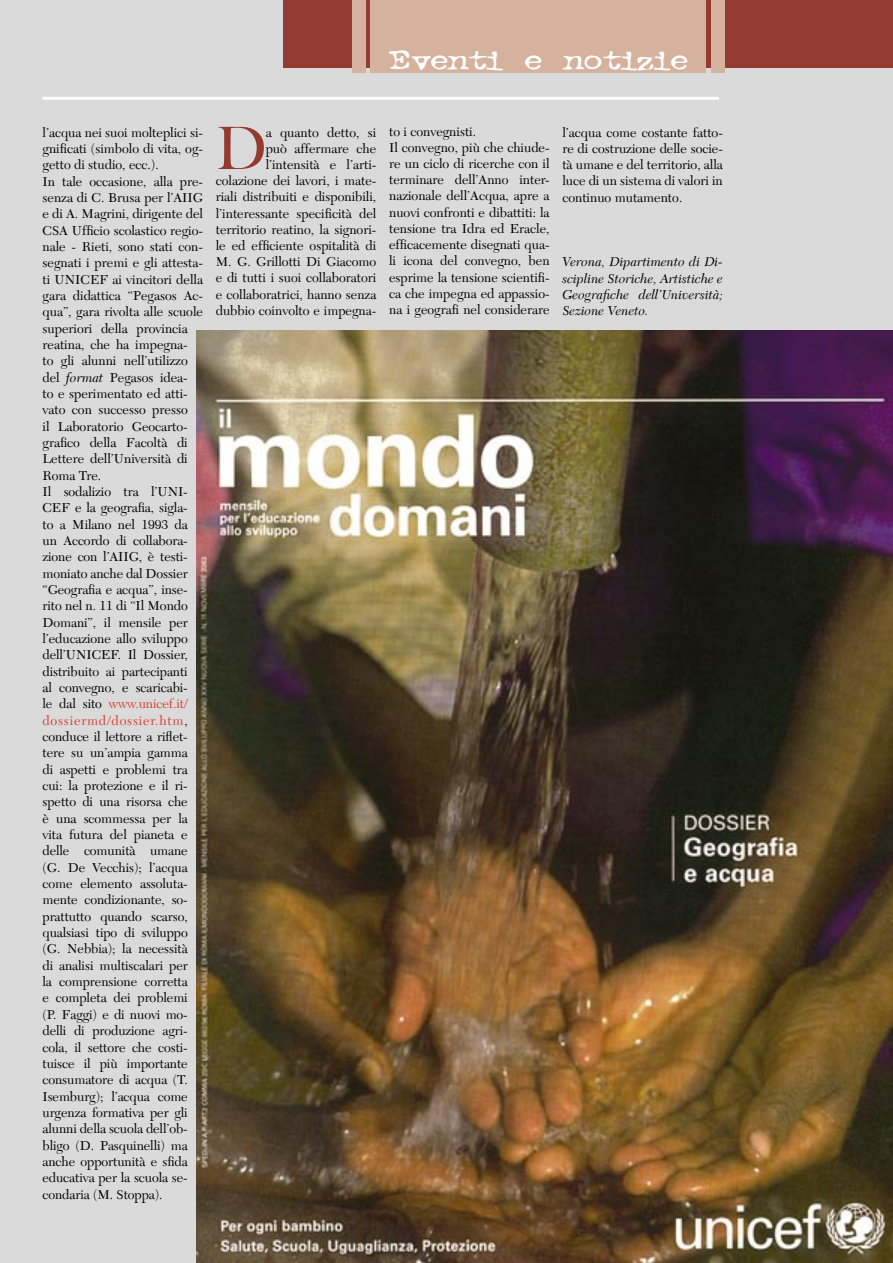
<style>
.page{position:relative;width:893px;height:1263px;background:#dadada}
.page>*{position:absolute;margin:0;border:0;box-sizing:border-box;transform-origin:0 0}
.t1{font:500 58.5px "Big Caslon";color:#943a31}
.t2{font:30px "Typewriter Oldstyle";color:#fff;scale:1.35 1}
.t3{font:13.5px/16.4px "New Caledonia";color:#000}
.t4{font:italic 13.5px/16.2px "New Caledonia";color:#000;text-align:justify}
.s1{font-style:italic}
.s2{color:#d53e2e}
</style>
<div class="page">
<div style="left:283px;top:0;width:610px;height:68px;background:#943a31"></div>
<div style="left:371px;top:0;width:335px;height:72px;background:#d5b29e"></div>
<hr style="left:43px;top:97px;width:676px;height:3px;background:#fff">
<img style="left:196px;top:330px;width:697px;height:933px">
<div style="left:352px;top:0;width:13px;height:72px;background:#d5b29e"></div>
<div style="left:711px;top:0;width:13px;height:72px;background:#d5b29e"></div>
<h2 class="t2" style="left:389px;top:44px;width:222px">Eventi e notizie</h2>
<p class="t3" style="left:43px;top:124px;width:162px">l’acqua nei suoi molteplici si&shy;gnificati (simbolo di vita, og&shy;getto di studio, ecc.).<br>In tale occasione, alla pre&shy;senza di C. Brusa per l’AIIG e di A. Magrini, dirigente del<br>CSA Ufficio scolastico regio&shy;nale - Rieti, sono stati con&shy;segnati i premi e gli attesta&shy;ti UNICEF ai vincitori della gara didattica “Pegasos Ac&shy;qua”, gara rivolta alle scuole superiori della provincia reatina, che ha impegna-<br>to gli alunni nell’utilizzo del <span class="s1">format</span> Pegasos idea-<br>to e sperimentato ed atti&shy;vato con successo presso<br>il Laboratorio Geocarto&shy;grafico della Facoltà di<br>Lettere dell’Università di<br>Roma Tre.<br>Il sodalizio tra l’UNI-<br>CEF e la geografia, sigla-<br>to a Milano nel 1993 da un Accordo di collabora&shy;zione con l’AIIG, è testi&shy;moniato anche dal Dossier “Geografia e acqua”, inse&shy;rito nel n. 11 di “Il Mondo<br>Domani”, il mensile per l’educazione allo sviluppo dell’UNICEF. Il Dossier, distribuito ai partecipanti<br>al convegno, e scaricabi-<br>le dal sito <span class="s2">www.unicef.it/ dossiermd/dossier.htm</span>, conduce il lettore a riflet&shy;tere su un’ampia gamma<br>di aspetti e problemi tra cui: la protezione e il ri&shy;spetto di una risorsa che<br>è una scommessa per la vita futura del pianeta e delle comunità umane (G. De Vecchis); l’acqua come elemento assoluta&shy;mente condizionante, so&shy;prattutto quando scarso, qualsiasi tipo di sviluppo (G. Nebbia); la necessità<br>di analisi multiscalari per<br>la comprensione corretta<br>e completa dei problemi (P. Faggi) e di nuovi mo&shy;delli di produzione agri&shy;cola, il settore che costi&shy;tuisce il più importante consumatore di acqua (T.<br>Isemburg); l’acqua come urgenza formativa per gli alunni della scuola dell’ob&shy;bligo (D. Pasquinelli) ma anche opportunità e sfida educativa per la scuola se&shy;condaria (M. Stoppa).</p>
<h1 class="t1" style="left:216px;top:114px;width:51px">D</h1>
<p class="t3" style="left:216px;top:124px;width:162px;text-align:right">a quanto detto, si<br>può affermare che l’intensità e l’arti&shy;colazione dei lavori, i mate&shy;riali distribuiti e disponibili, l’interessante specificità del territorio reatino, la signori&shy;le ed efficiente ospitalità di<br>M. G. Grillotti Di Giacomo e di tutti i suoi collaboratori e collaboratrici, hanno senza dubbio coinvolto e impegna-</p>
<p class="t3" style="left:389px;top:123px;width:162px">to i convegnisti.<br>Il convegno, più che chiude&shy;re un ciclo di ricerche con il terminare dell’Anno inter&shy;nazionale dell’Acqua, apre a nuovi confronti e dibattiti: la tensione tra Idra ed Eracle, efficacemente disegnati qua&shy;li icona del convegno, ben esprime la tensione scientifi&shy;ca che impegna ed appassio&shy;na i geografi nel considerare</p>
<p class="t3" style="left:562px;top:124px;width:162px;text-align:justify">l’acqua come costante fatto&shy;re di costruzione delle socie&shy;tà umane e del territorio, alla luce di un sistema di valori in continuo mutamento.</p>
<p class="t4" style="left:562px;top:254px;width:162px">Verona, Dipartimento di Di&shy;scipline Storiche, Artistiche e Geografiche dell’Università; Sezione Veneto.</p>
</div>
